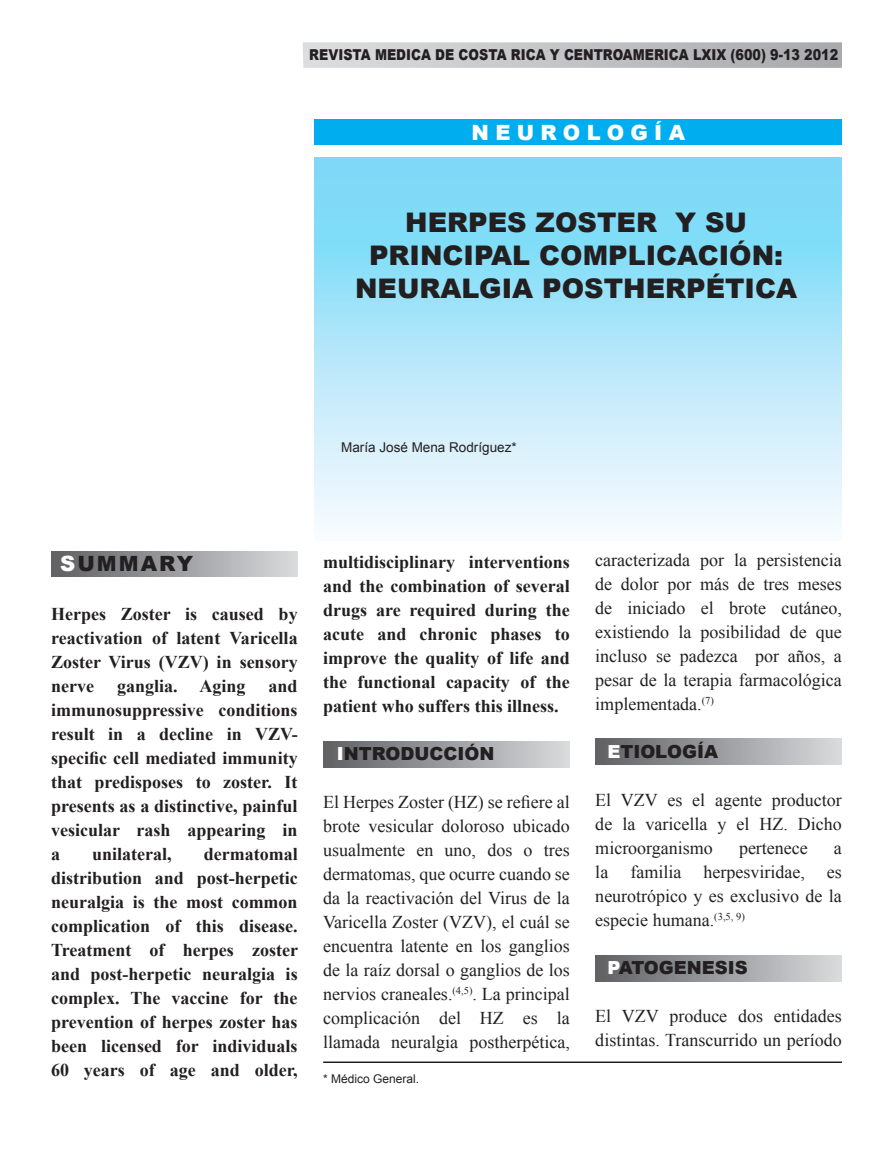
<style>
.page{position:relative;width:893px;height:1149px;background:#fff}
.page>*{position:absolute;margin:0;border:0;box-sizing:border-box;transform-origin:0 0}
.t1{font:900 27px/33px "Arial";color:#231f20;text-align:center}
.t2{font:900 21px "Arial";letter-spacing:.3em;color:#fff}
.t3{font:900 21px "Arial";letter-spacing:.1em;color:#231f20}
.t4{font:700 18px/24px "Times New Roman";color:#231f20;text-align:justify}
.t5{font:18px/24px "Times New Roman";color:#231f20;text-align:justify}
.t6{font:900 18px "Arial";color:#231f20}
.t7{font:900 15px "Arial";color:#231f20;scale:.85 1}
.t8{font:13.5px "Arial";color:#231f20}
.t9{font:12px "Arial";color:#231f20}
.s1{color:#fff}
</style>
<div class="page">
<div style="left:51px;top:551px;width:247px;height:25px;background:linear-gradient(to right,#5e6063,#d9dadd)"></div>
<div style="left:323px;top:741px;width:247px;height:26px;background:linear-gradient(to right,#5e6063,#d9dadd)"></div>
<div style="left:595px;top:738px;width:247px;height:26px;background:linear-gradient(to right,#5e6063,#d9dadd)"></div>
<div style="left:595px;top:955px;width:247px;height:26px;background:linear-gradient(to right,#5e6063,#d9dadd)"></div>
<svg style="left:303px;top:42px;width:539px;height:26px;background:#c3c4c7"></svg>
<div style="left:315px;top:119px;width:527px;height:26px;background:#00aeef"></div>
<svg style="left:315px;top:157px;width:527px;height:371px;background:#b0e6f9"></svg>
<hr style="left:323px;top:1061px;width:519px;height:1px;background:#231f20">
<p class="t7" style="left:309px;top:44px;width:624px">REVISTA MEDICA DE COSTA RICA Y CENTROAMERICA LXIX (600) 9-13 2012</p>
<p class="t2" style="left:472px;top:117px;width:215px">NEUROLOGÍA</p>
<h1 class="t1" style="left:355px;top:205px;width:443px">HERPES ZOSTER Y SU<br>PRINCIPAL COMPLICACIÓN:<br>NEURALGIA POSTHERPÉTICA</h1>
<p class="t8" style="left:341px;top:438px;width:177px">María José Mena Rodríguez*</p>
<p class="t3" style="left:60px;top:548px;width:135px"><span class="s1">S</span>UMMARY</p>
<p class="t4" style="left:51px;top:601px;width:248px">Herpes Zoster is caused by reactivation of latent Varicella Zoster Virus (VZV) in sensory nerve</p>
<p class="t4" style="left:117px;top:672px;width:130px">ganglia. Aging</p>
<p class="t4" style="left:51px;top:672px;width:248px;text-indent:218px">and immunosuppressive conditions result in a decline in VZV&shy;specific cell mediated immunity that predisposes to zoster. It presents as a distinctive, painful vesicular rash appearing in a</p>
<p class="t4" style="left:92px;top:840px;width:81px">unilateral,</p>
<p class="t4" style="left:51px;top:840px;width:248px;text-indent:153px">dermatomal distribution and post-herpetic neuralgia is the most common complication of this disease.<br>Treatment of herpes zoster and post-herpetic neuralgia is complex. The vaccine for the prevention of herpes zoster has been licensed for individuals 60 years of age and older,</p>
<p class="t4" style="left:323px;top:549px;width:248px">multidisciplinary interventions and the combination of several drugs are required during the acute and chronic phases to improve the quality of life and the functional capacity of the patient who suffers this illness.</p>
<p class="t6" style="left:337px;top:740px;width:159px"><span class="s1">I</span>NTRODUCCIÓN</p>
<p class="t5" style="left:323px;top:789px;width:248px">El Herpes Zoster (HZ) se refiere al brote vesicular doloroso ubicado usualmente en uno, dos o tres dermatomas, que ocurre cuando se da la reactivación del Virus de la Varicella Zoster (VZV), el cuál se encuentra latente en los ganglios de la raíz dorsal o ganglios de los nervios craneales.<sup>(4,5)</sup>. La principal complicación del HZ es la llamada neuralgia postherpética,</p>
<p class="t9" style="left:323px;top:1070px;width:98px">* Médico General.</p>
<p class="t5" style="left:595px;top:547px;width:248px">caracterizada por la persistencia de dolor por más de tres meses de iniciado el brote cutáneo, existiendo la posibilidad de que incluso se padezca por años, a pesar de la terapia farmacológica implementada.<sup>(7)</sup></p>
<p class="t6" style="left:607px;top:738px;width:112px"><span class="s1">E</span>TIOLOGÍA</p>
<p class="t5" style="left:595px;top:787px;width:248px">El VZV es el agente productor de la varicella y el HZ. Dicho microorganismo</p>
<p class="t5" style="left:739px;top:835px;width:70px">pertenece</p>
<p class="t5" style="left:595px;top:835px;width:248px;text-indent:239px">a la familia herpesviridae, es neurotrópico y es exclusivo de la especie humana.<sup>(3,5,</sup> <sup>9)</sup></p>
<p class="t6" style="left:607px;top:954px;width:142px"><span class="s1">P</span>ATOGENESIS</p>
<p class="t5" style="left:595px;top:1003px;width:248px">El VZV produce dos entidades distintas. Transcurrido un período</p>
</div>
